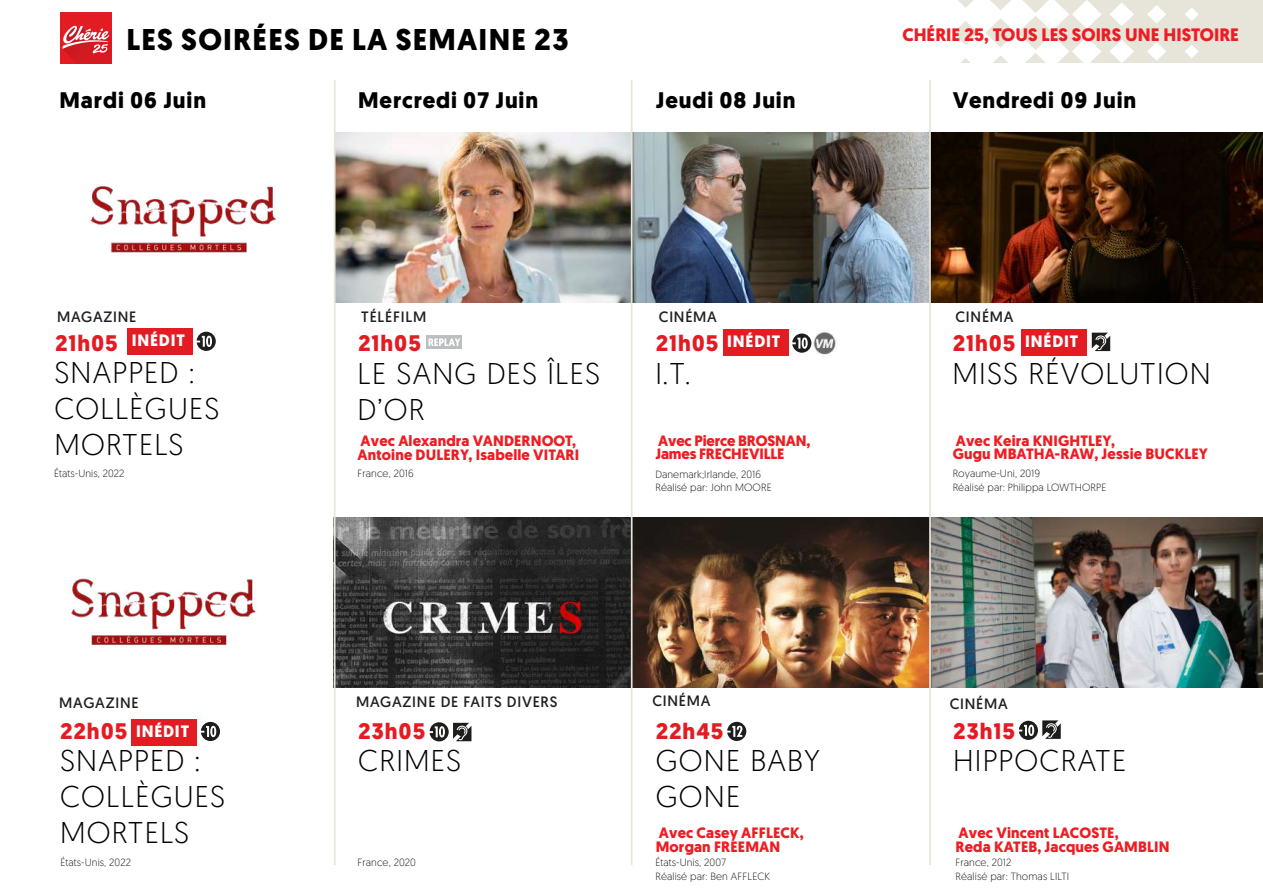
<style>
.page{position:relative;width:1263px;height:893px;background:#fff}
.page>*{position:absolute;margin:0;border:0;box-sizing:border-box;transform-origin:0 0}
.t1{font:300 30px/36px "Geomanist";letter-spacing:.04em;color:#000}
.t2{font:700 30px "Geomanist";letter-spacing:.04em;color:#000}
.t3{font:700 22.5px "Geomanist";letter-spacing:.04em;color:#000}
.t4{font:700 22.5px "Geomanist";letter-spacing:.04em;color:#e31c24}
.t5{font:700 18px "Geomanist";color:#ee1d23}
.t6{font:700 16.5px "Geomanist";letter-spacing:.05em;color:#fff}
.t7{font:700 15px/13.5px "Geomanist";letter-spacing:.01em;color:#ee1d23}
.t8{font:15px "Geomanist";letter-spacing:.05em;color:#231f20}
.t9{font:700 15px/13.5px "Geomanist";letter-spacing:-.01em;color:#ee1d23}
.t10{font:300 10.5px/13.5px "Geomanist";letter-spacing:.01em;color:#231f20}
</style>
<div class="page">
<svg style="left:958px;top:0;width:16px;height:8px"></svg>
<svg style="left:953px;top:21px;width:25px;height:24px"></svg>
<svg style="left:961px;top:58px;width:10px;height:5px"></svg>
<svg style="left:986px;top:0;width:229px;height:63px"></svg>
<div style="left:1215px;top:0;width:48px;height:86px;background:#e7e4d9"></div>
<div style="left:0;top:64px;width:1263px;height:45px;background:#fff"></div>
<img style="left:71px;top:517px;width:1191px;height:170px">
<img style="left:90px;top:133px;width:1173px;height:170px">
<div style="left:60px;top:13px;width:51px;height:51px;background:#e31c24"></div>
<svg style="left:62px;top:26px;width:49px;height:38px"></svg>
<hr style="left:334px;top:80px;width:1px;height:785px;background:#e7e4d9">
<hr style="left:631px;top:80px;width:1px;height:785px;background:#e7e4d9">
<hr style="left:929px;top:80px;width:2px;height:785px;background:#e7e4d9">
<div style="left:127px;top:329px;width:66px;height:26px;background:#e31c24"></div>
<svg style="left:197px;top:332px;width:19px;height:19px"></svg>
<div style="left:132px;top:719px;width:65px;height:26px;background:#e31c24"></div>
<svg style="left:201px;top:722px;width:19px;height:19px"></svg>
<img style="left:426px;top:336px;width:35px;height:12px">
<svg style="left:727px;top:722px;width:19px;height:19px"></svg>
<div style="left:1021px;top:330px;width:65px;height:26px;background:#e31c24"></div>
<div style="left:723px;top:330px;width:65px;height:26px;background:#e31c24"></div>
<svg style="left:1092px;top:333px;width:18px;height:18px"></svg>
<svg style="left:430px;top:722px;width:41px;height:19px"></svg>
<svg style="left:792px;top:333px;width:18px;height:20px"></svg>
<img style="left:810px;top:332px;width:26px;height:24px">
<svg style="left:1019px;top:720px;width:42px;height:20px"></svg>
<h1 class="t2" style="left:126px;top:19px;width:444px">LES SOIRÉES DE LA SEMAINE 23</h1>
<h3 class="t5" style="left:902px;top:23px;width:338px">CHÉRIE 25, TOUS LES SOIRS UNE HISTOIRE</h3>
<h2 class="t3" style="left:60px;top:85px;width:148px">Mardi 06 Juin</h2>
<h2 class="t3" style="left:358px;top:85px;width:181px">Mercredi 07 Juin</h2>
<h2 class="t3" style="left:656px;top:85px;width:141px">Jeudi 08 Juin</h2>
<h2 class="t3" style="left:953px;top:85px;width:185px">Vendredi 09 Juin</h2>
<h3 class="t8" style="left:57px;top:307px;width:81px">MAGAZINE</h3>
<h3 class="t8" style="left:361px;top:307px;width:66px">TÉLÉFILM</h3>
<h3 class="t8" style="left:659px;top:307px;width:60px">CINÉMA</h3>
<h3 class="t8" style="left:955px;top:307px;width:60px">CINÉMA</h3>
<h2 class="t4" style="left:55px;top:328px;width:64px">21h05</h2>
<h3 class="t6" style="left:132px;top:330px;width:55px">INÉDIT</h3>
<h3 class="t6" style="left:727px;top:330px;width:55px">INÉDIT</h3>
<h3 class="t6" style="left:1025px;top:330px;width:55px">INÉDIT</h3>
<h2 class="t4" style="left:358px;top:328px;width:64px">21h05</h2>
<h2 class="t4" style="left:656px;top:328px;width:64px">21h05</h2>
<h2 class="t4" style="left:953px;top:328px;width:64px">21h05</h2>
<h1 class="t1" style="left:54px;top:353px;width:167px">SNAPPED :<br>COLLÈGUES<br>MORTELS</h1>
<h1 class="t1" style="left:357px;top:354px;width:244px">LE SANG DES ÎLES<br>D’OR</h1>
<h1 class="t1" style="left:655px;top:354px;width:37px">I.T.</h1>
<h1 class="t1" style="left:952px;top:354px;width:260px">MISS RÉVOLUTION</h1>
<h3 class="t7" style="left:357px;top:434px;width:223px">Avec Alexandra VANDERNOOT,<br>Antoine DULERY, Isabelle VITARI</h3>
<h3 class="t9" style="left:655px;top:434px;width:156px">Avec Pierce BROSNAN,<br>James FRECHEVILLE</h3>
<h3 class="t7" style="left:953px;top:434px;width:257px">Avec Keira KNIGHTLEY,<br>Gugu MBATHA-RAW, Jessie BUCKLEY</h3>
<p class="t10" style="left:54px;top:467px;width:72px">États-Unis, 2022</p>
<p class="t10" style="left:357px;top:466px;width:58px">France, 2016</p>
<p class="t10" style="left:655px;top:467px;width:118px">Danemark;Irlande, 2016<br>Réalisé par: John MOORE</p>
<p class="t10" style="left:953px;top:466px;width:155px">Royaume-Uni, 2019<br>Réalisé par: Philippa LOWTHORPE</p>
<h3 class="t8" style="left:356px;top:692px;width:203px">MAGAZINE DE FAITS DIVERS</h3>
<h3 class="t8" style="left:652px;top:691px;width:60px">CINÉMA</h3>
<h3 class="t8" style="left:59px;top:693px;width:81px">MAGAZINE</h3>
<h3 class="t8" style="left:950px;top:694px;width:60px">CINÉMA</h3>
<h3 class="t6" style="left:136px;top:720px;width:55px">INÉDIT</h3>
<h2 class="t4" style="left:60px;top:716px;width:69px">22h05</h2>
<h2 class="t4" style="left:953px;top:716px;width:63px">23h15</h2>
<h2 class="t4" style="left:358px;top:716px;width:68px">23h05</h2>
<h2 class="t4" style="left:656px;top:716px;width:69px">22h45</h2>
<h1 class="t1" style="left:60px;top:742px;width:167px">SNAPPED :<br>COLLÈGUES<br>MORTELS</h1>
<h1 class="t1" style="left:953px;top:742px;width:175px">HIPPOCRATE</h1>
<h1 class="t1" style="left:358px;top:742px;width:105px">CRIMES</h1>
<h1 class="t1" style="left:656px;top:742px;width:165px">GONE BABY<br>GONE</h1>
<h3 class="t7" style="left:955px;top:826px;width:215px">Avec Vincent LACOSTE,<br>Reda KATEB, Jacques GAMBLIN</h3>
<h3 class="t7" style="left:656px;top:826px;width:149px">Avec Casey AFFLECK,<br>Morgan FREEMAN</h3>
<p class="t10" style="left:60px;top:855px;width:72px">États-Unis, 2022</p>
<p class="t10" style="left:357px;top:855px;width:60px">France, 2020</p>
<p class="t10" style="left:655px;top:855px;width:116px">États-Unis, 2007<br>Réalisé par: Ben AFFLECK</p>
<p class="t10" style="left:955px;top:855px;width:115px">France, 2012<br>Réalisé par: Thomas LILTI</p>
</div>
